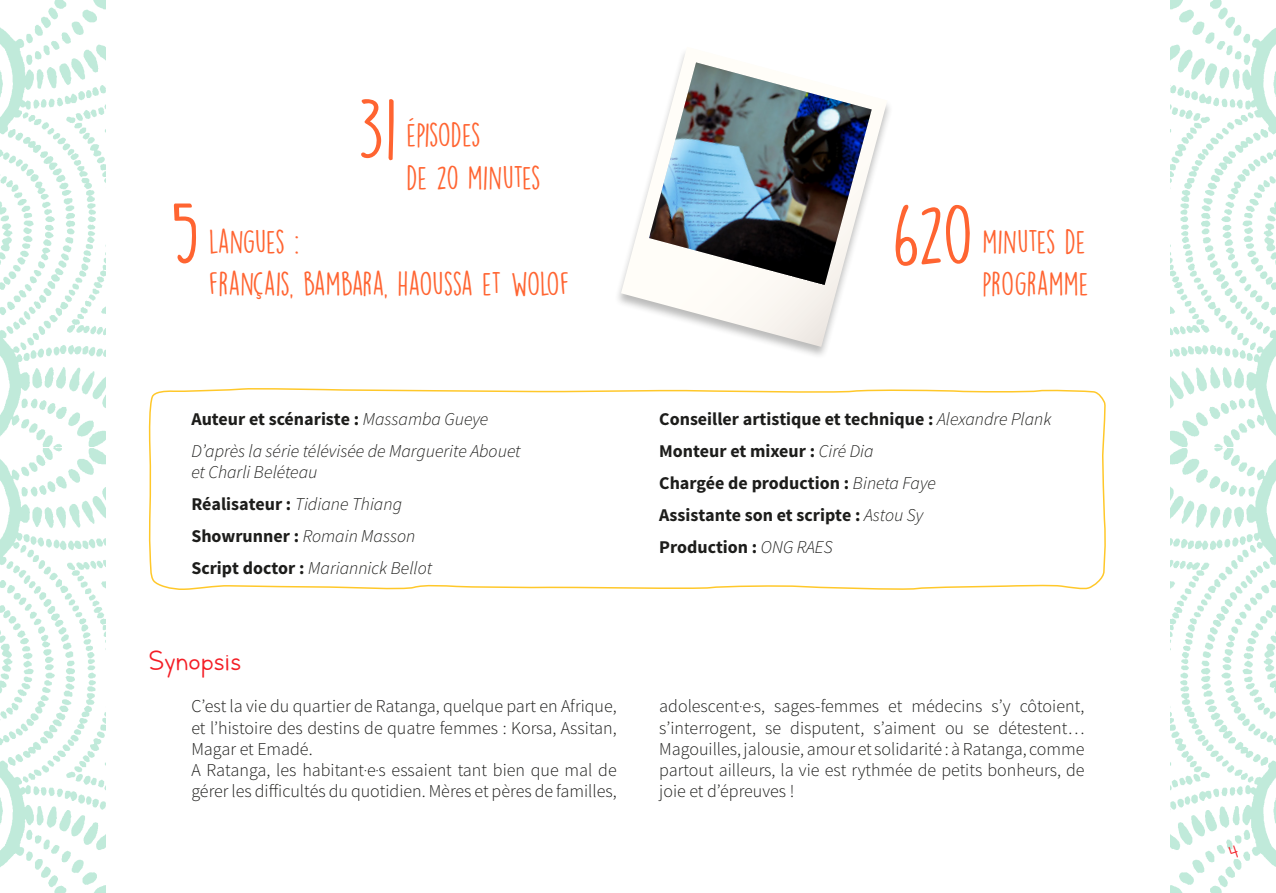
<style>
.page{position:relative;width:1276px;height:893px;background:#fff}
.page>*{position:absolute;margin:0;border:0;box-sizing:border-box;transform-origin:0 0}
._04-txt{font:75px "DK Lemon Yellow Sun";color:#ff6431}
._02b-noms-autres{font:33px "Lettersfor Learners";color:#f41e26}
._04-txt-2{font:30px/42.5px "DK Lemon Yellow Sun";color:#ff6431}
._05-txt-2-col{font:300 18px/21.3px "Source Sans Pro";color:#1d1d1b;text-align:justify}
._05-txt-2-col-2{font:700 18px "Source Sans Pro";color:#1d1d1b}
._05-txt-2-col-3{font:italic 300 18px/21.3px "Source Sans Pro";color:#1d1d1b}
.s1{font-weight:300;font-style:italic}
.s2{font-weight:700;font-style:normal}
.s3{font-style:italic}
</style>
<div class="page">
<img style="left:0;top:0;width:1276px;height:893px">
<div style="left:106px;top:0;width:1063px;height:893px;background:#fff"></div>
<svg style="left:148px;top:388px;width:958px;height:202px"></svg>
<svg style="left:621px;top:53px;width:266px;height:294px"></svg>
<img style="left:649px;top:62px;width:222px;height:223px">
<svg style="left:1228px;top:845px;width:11px;height:14px"></svg>
<p class="_04-txt" style="left:170px;top:190px;width:31px">5</p>
<p class="_04-txt" style="left:357px;top:83px;width:41px">31</p>
<p class="_04-txt-2" style="left:406px;top:114px;width:136px">ÉPISODES<br>DE 20 MINUTES</p>
<p class="_04-txt-2" style="left:209px;top:220px;width:362px">LANGUES :<br>FRANÇAIS, BAMBARA, HAOUSSA ET WOLOF</p>
<p class="_04-txt" style="left:892px;top:190px;width:83px">620</p>
<p class="_04-txt-2" style="left:982px;top:220px;width:105px">MINUTES DE</p>
<p class="_04-txt-2" style="left:982px;top:263px;width:108px">PROGRAMME</p>
<p class="_05-txt-2-col-2" style="left:191px;top:408px;width:298px">Auteur et scénariste : <span class="s1">Massamba Gueye</span></p>
<p class="_05-txt-2-col-3" style="left:191px;top:441px;width:331px">D’après la série télévisée de Marguerite Abouet et Charli Beléteau</p>
<p class="_05-txt-2-col-3" style="left:191px;top:494px;width:212px"><span class="s2">Réalisateur :</span> Tidiane Thiang</p>
<p class="_05-txt-2-col-3" style="left:191px;top:526px;width:225px"><span class="s2">Showrunner :</span> Romain Masson</p>
<p class="_05-txt-2-col-3" style="left:191px;top:557px;width:242px"><span class="s2">Script doctor :</span> Mariannick Bellot</p>
<p class="_02b-noms-autres" style="left:149px;top:643px;width:94px">Synopsis</p>
<p class="_05-txt-2-col" style="left:191px;top:696px;width:427px">C’est la vie du quartier de Ratanga, quelque part en Afrique, et l’histoire des destins de quatre femmes : Korsa, Assitan, Magar et Emadé.</p>
<p class="_05-txt-2-col" style="left:191px;top:759px;width:427px">A Ratanga, les habitant.e.s essaient tant bien que mal de gérer les difficultés du quotidien. Mères et pères de familles,</p>
<p class="_05-txt-2-col-2" style="left:659px;top:408px;width:394px">Conseiller artistique et technique : <span class="s1">Alexandre Plank</span></p>
<p class="_05-txt-2-col-2" style="left:659px;top:440px;width:216px">Monteur et mixeur : <span class="s1">Ciré Dia</span></p>
<p class="_05-txt-2-col-2" style="left:659px;top:471px;width:278px">Chargée de production : <span class="s1">Bineta Faye</span></p>
<p class="_05-txt-2-col-2" style="left:659px;top:503px;width:265px">Assistante son et scripte : <span class="s1">Astou Sy</span></p>
<p class="_05-txt-2-col-2" style="left:659px;top:535px;width:175px">Production : <span class="s1">ONG RAES</span></p>
<p class="_05-txt-2-col" style="left:659px;top:696px;width:427px">adolescent.e<span class="s3">.</span>s, sages-femmes et médecins s’y côtoient, s’interrogent, se disputent, s’aiment ou se détestent… Magouilles, jalousie, amour et solidarité : à Ratanga, comme partout ailleurs, la vie est rythmée de petits bonheurs, de joie et d’épreuves !</p>
</div>
